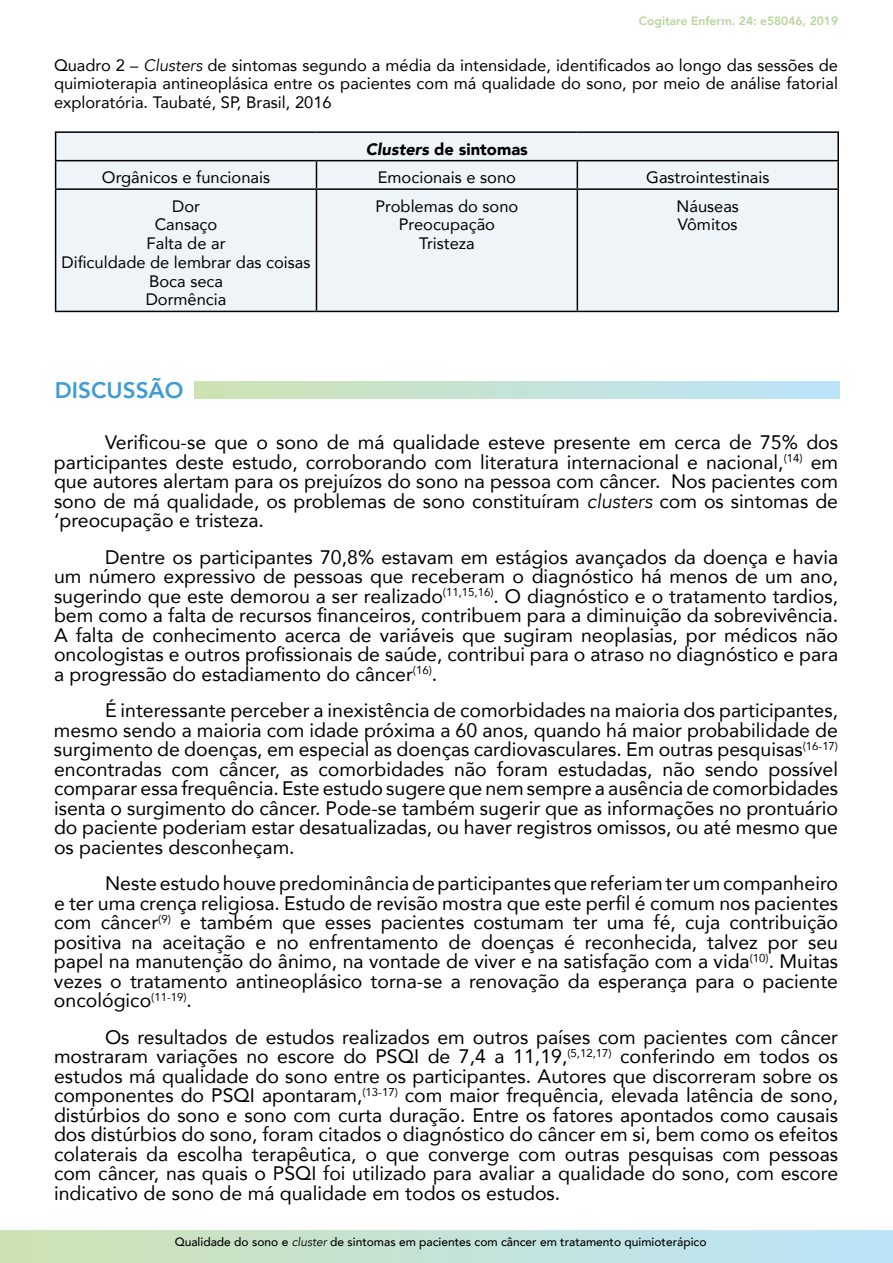
<style>
.page{position:relative;width:893px;height:1263px;background:#fff}
.page>*{position:absolute;margin:0;border:0;box-sizing:border-box;transform-origin:0 0}
.t1{font:800 22.5px "Avenir";color:#409cd4}
.t2{font:19.5px/19.5px "Avenir";color:#000;text-align:justify}
.t3{font:16.5px/18.8px "Avenir";color:#000;text-align:center}
.t4{font:900 16.5px "Avenir";color:#000}
.t5{font:500 12px "Avenir";color:#000}
.t6{font:800 12px "Avenir";color:#b7d69b}
.s1{font-style:italic}
.s2{font-weight:400;font-style:italic}
</style>
<div class="page">
<svg style="left:0;top:1230px;width:893px;height:33px;background:#c4e2d6"></svg>
<div style="left:56px;top:133px;width:781px;height:178px;background:#eff4f9"></div>
<hr style="left:55px;top:131px;width:261px;height:2px;background:#000">
<hr style="left:316px;top:131px;width:261px;height:2px;background:#000">
<hr style="left:577px;top:131px;width:262px;height:2px;background:#000">
<hr style="left:837px;top:133px;width:2px;height:27px;background:#000">
<hr style="left:55px;top:160px;width:261px;height:1px;background:#000">
<svg style="left:55px;top:133px;width:1px;height:55px"></svg>
<hr style="left:316px;top:160px;width:261px;height:1px;background:#000">
<svg style="left:316px;top:161px;width:1px;height:27px"></svg>
<hr style="left:577px;top:160px;width:262px;height:1px;background:#000">
<svg style="left:577px;top:161px;width:1px;height:27px"></svg>
<hr style="left:837px;top:161px;width:2px;height:27px;background:#000">
<hr style="left:55px;top:188px;width:261px;height:2px;background:#000">
<hr style="left:55px;top:190px;width:1px;height:121px;background:#000">
<hr style="left:316px;top:188px;width:261px;height:2px;background:#000">
<hr style="left:316px;top:190px;width:1px;height:121px;background:#000">
<hr style="left:577px;top:188px;width:262px;height:2px;background:#000">
<hr style="left:577px;top:190px;width:1px;height:121px;background:#000">
<hr style="left:837px;top:190px;width:2px;height:121px;background:#000">
<hr style="left:55px;top:311px;width:261px;height:1px;background:#000">
<hr style="left:316px;top:311px;width:261px;height:1px;background:#000">
<hr style="left:577px;top:311px;width:262px;height:1px;background:#000">
<div style="left:194px;top:382px;width:646px;height:16px;background:linear-gradient(to right,#cee2b2,#bae3fb)"></div>
<p class="t6" style="left:639px;top:12px;width:201px">Cogitare Enferm. 24: e58046, 2019</p>
<p class="t3" style="left:54px;top:55px;width:786px;text-align:justify">Quadro 2 – <span class="s1">Clusters</span> de sintomas segundo a média da intensidade, identificados ao longo das sessões de quimioterapia antineoplásica entre os pacientes com má qualidade do sono, por meio de análise fatorial exploratória. Taubaté, SP, Brasil, 2016</p>
<p class="t4" style="left:366px;top:135px;width:163px"><span class="s1">Clusters</span> de sintomas</p>
<p class="t3" style="left:102px;top:168px;width:170px">Orgânicos e funcionais</p>
<p class="t3" style="left:378px;top:168px;width:140px">Emocionais e sono</p>
<p class="t3" style="left:646px;top:168px;width:125px">Gastrointestinais</p>
<p class="t3" style="left:62px;top:196px;width:250px">Dor<br>Cansaço<br>Falta de ar<br>Dificuldade de lembrar das coisas<br>Boca seca<br>Dormência</p>
<p class="t3" style="left:375px;top:196px;width:144px">Problemas do sono<br>Preocupação<br>Tristeza</p>
<p class="t3" style="left:677px;top:196px;width:64px;text-align:left">Náuseas<br>Vômitos</p>
<p class="t1" style="left:55px;top:373px;width:130px">DISCUSSÃO</p>
<p class="t2" style="left:54px;top:432px;width:786px;text-indent:51px">Verificou-se que o sono de má qualidade esteve presente em cerca de 75% dos participantes deste estudo, corroborando com literatura internacional e nacional,<sup>(14)</sup> em que autores alertam para os prejuízos do sono na pessoa com câncer. Nos pacientes com sono de má qualidade, os problemas de sono constituíram <span class="s1">clusters</span> com os sintomas de ‘preocupação e tristeza.</p>
<p class="t2" style="left:54px;top:546px;width:786px;text-indent:51px">Dentre os participantes 70,8% estavam em estágios avançados da doença e havia um número expressivo de pessoas que receberam o diagnóstico há menos de um ano, sugerindo que este demorou a ser realizado<sup>(11,15,16)</sup>. O diagnóstico e o tratamento tardios, bem como a falta de recursos financeiros, contribuem para a diminuição da sobrevivência.<br>A falta de conhecimento acerca de variáveis que sugiram neoplasias, por médicos não oncologistas e outros profissionais de saúde, contribui para o atraso no diagnóstico e para a progressão do estadiamento do câncer<sup>(16)</sup>.</p>
<p class="t2" style="left:54px;top:700px;width:786px;text-indent:51px">É interessante perceber a inexistência de comorbidades na maioria dos participantes, mesmo sendo a maioria com idade próxima a 60 anos, quando há maior probabilidade de surgimento de doenças, em especial as doenças cardiovasculares. Em outras pesquisas<sup>(16-17) </sup>encontradas com câncer, as comorbidades não foram estudadas, não sendo possível comparar essa frequência. Este estudo sugere que nem sempre a ausência de comorbidades isenta o surgimento do câncer. Pode-se também sugerir que as informações no prontuário do paciente poderiam estar desatualizadas, ou haver registros omissos, ou até mesmo que os pacientes desconheçam.</p>
<p class="t2" style="left:54px;top:873px;width:786px;text-indent:51px">Neste estudo houve predominância de participantes que referiam ter um companheiro e ter uma crença religiosa. Estudo de revisão mostra que este perfil é comum nos pacientes com câncer<sup>(9)</sup> e também que esses pacientes costumam ter uma fé, cuja contribuição positiva na aceitação e no enfrentamento de doenças é reconhecida, talvez por seu papel na manutenção do ânimo, na vontade de viver e na satisfação com a vida<sup>(10)</sup>. Muitas vezes o tratamento antineoplásico torna-se a renovação da esperança para o paciente oncológico<sup>(11-19)</sup>.</p>
<p class="t2" style="left:54px;top:1026px;width:786px;text-indent:51px">Os resultados de estudos realizados em outros países com pacientes com câncer mostraram variações no escore do PSQI de 7,4 a 11,19,<sup>(5,12,17)</sup> conferindo em todos os estudos má qualidade do sono entre os participantes. Autores que discorreram sobre os componentes do PSQI apontaram,<sup>(13-17)</sup> com maior frequência, elevada latência de sono, distúrbios do sono e sono com curta duração. Entre os fatores apontados como causais dos distúrbios do sono, foram citados o diagnóstico do câncer em si, bem como os efeitos colaterais da escolha terapêutica, o que converge com outras pesquisas com pessoas com câncer, nas quais o PSQI foi utilizado para avaliar a qualidade do sono, com escore indicativo de sono de má qualidade em todos os estudos.</p>
<p class="t5" style="left:175px;top:1232px;width:533px">Qualidade do sono e <span class="s2">cluster</span> de sintomas em pacientes com câncer em tratamento quimioterápico</p>
</div>
